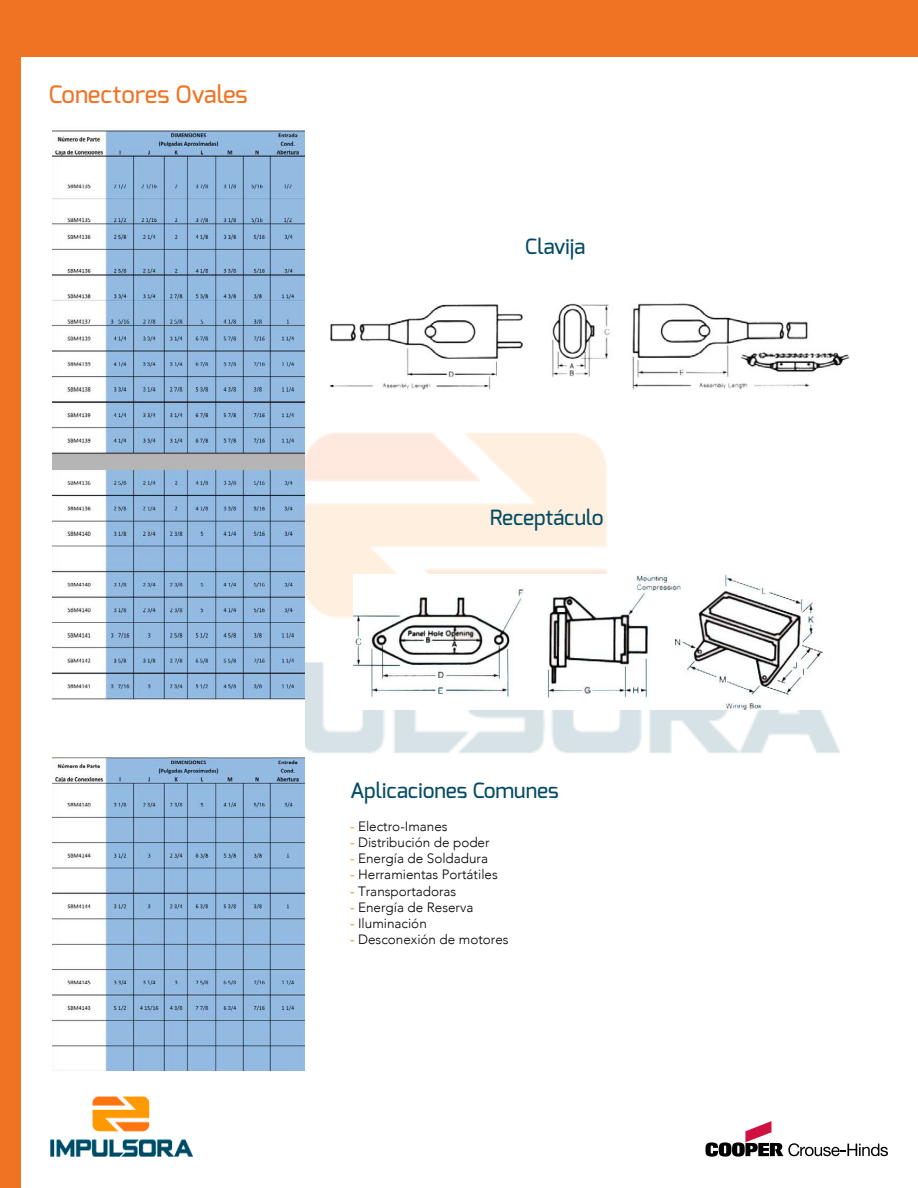
<style>
.page{position:relative;width:918px;height:1188px;background:#fff}
.page>*{position:absolute;margin:0;border:0;box-sizing:border-box;transform-origin:0 0}
.t1{font:500 24px "Exo";color:#ef7323}
.t2{font:500 21px "Exo";color:#024a64}
.t3{font:300 13.5px "Avenir";color:#000}
.s1{color:#ef7323}
</style>
<div class="page">
<img style="left:305px;top:433px;width:535px;height:320px">
<div style="left:0;top:0;width:21px;height:1188px;background:#ef7323"></div>
<div style="left:4px;top:0;width:914px;height:57px;background:#ef7323"></div>
<img style="left:50px;top:1097px;width:143px;height:60px">
<img style="left:52px;top:130px;width:252px;height:941px">
<img style="left:329px;top:304px;width:520px;height:85px">
<img style="left:353px;top:575px;width:469px;height:135px">
<svg style="left:706px;top:1121px;width:182px;height:36px"></svg>
<h1 class="t1" style="left:49px;top:79px;width:200px">Conectores Ovales</h1>
<h2 class="t2" style="left:525px;top:233px;width:62px">Clavija</h2>
<h2 class="t2" style="left:490px;top:504px;width:115px">Receptáculo</h2>
<h2 class="t2" style="left:350px;top:777px;width:210px">Aplicaciones Comunes</h2>
<p class="t3" style="left:350px;top:818px;width:99px"><span class="s1">-</span> Electro-Imanes</p>
<p class="t3" style="left:350px;top:834px;width:141px"><span class="s1">-</span> Distribución de poder</p>
<p class="t3" style="left:350px;top:851px;width:140px"><span class="s1">-</span> Energía de Soldadura</p>
<p class="t3" style="left:350px;top:867px;width:149px"><span class="s1">-</span> Herramientas Portátiles</p>
<p class="t3" style="left:350px;top:883px;width:108px"><span class="s1">-</span> Transportadoras</p>
<p class="t3" style="left:350px;top:899px;width:125px"><span class="s1">-</span> Energía de Reserva</p>
<p class="t3" style="left:350px;top:915px;width:78px"><span class="s1">-</span> Iluminación</p>
<p class="t3" style="left:350px;top:932px;width:160px"><span class="s1">-</span> Desconexión de motores</p>
</div>
